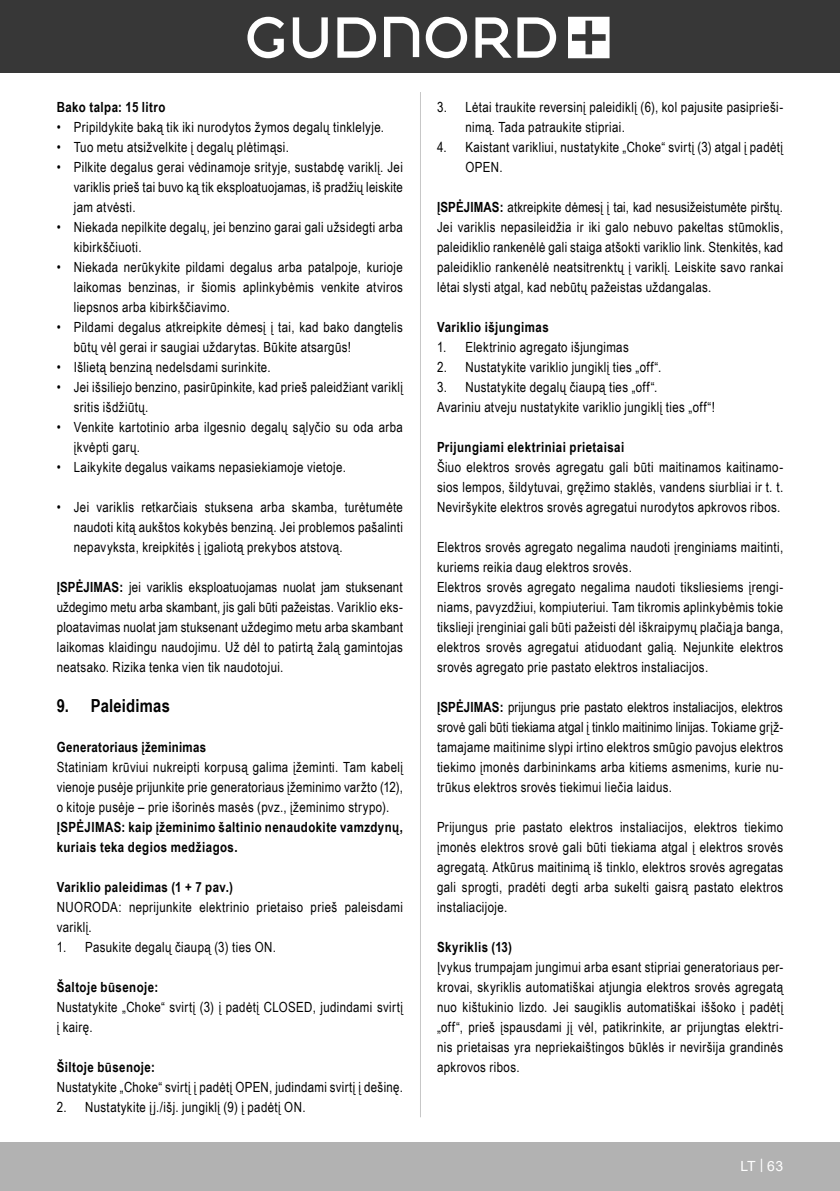
<style>
.page{position:relative;width:840px;height:1191px;background:#fff}
.page>*{position:absolute;margin:0;border:0;box-sizing:border-box;transform-origin:0 0}
.t1{font:700 18px "Arial Narrow";letter-spacing:.015em;color:#000}
.t2{font:14px/20px "Arial Narrow";letter-spacing:.025em;color:#000;text-align:justify}
.Grundtext_Bold{font:700 14px/20px "Arial Narrow";letter-spacing:.03em;color:#000}
.t3{font:14px "Arial";color:#fff}
.s1{font-weight:700}
</style>
<div class="page">
<div style="left:0;top:1142px;width:839px;height:49px;background:#b2b2b2"></div>
<div style="left:0;top:0;width:839px;height:72px;background:#373737"></div>
<svg style="left:568px;top:17px;width:41px;height:41px"></svg>
<svg style="left:425px;top:17px;width:42px;height:41px"></svg>
<svg style="left:384px;top:17px;width:35px;height:40px"></svg>
<svg style="left:337px;top:17px;width:39px;height:41px"></svg>
<svg style="left:292px;top:17px;width:35px;height:41px"></svg>
<svg style="left:517px;top:17px;width:39px;height:41px"></svg>
<svg style="left:475px;top:17px;width:36px;height:41px"></svg>
<svg style="left:247px;top:17px;width:37px;height:41px"></svg>
<hr style="left:420px;top:92px;width:1px;height:1025px;background:#c7c7c7">
<p class="Grundtext_Bold" style="left:57px;top:96px;width:110px">Bako talpa: 15 litro</p>
<p class="t2" style="left:57px;top:117px;width:329px">• Pripildykite baką tik iki nurodytos žymos degalų tinklelyje.</p>
<p class="t2" style="left:57px;top:137px;width:233px">• Tuo metu atsižvelkite į degalų plėtimąsi.</p>
<p class="t2" style="left:74px;top:157px;width:330px;text-indent:-17px">• Pilkite degalus gerai vėdinamoje srityje, sustabdę variklį. Jei variklis prieš tai buvo ką tik eksploatuojamas, iš pradžių leiskite jam atvėsti.</p>
<p class="t2" style="left:74px;top:217px;width:330px;text-indent:-17px">• Niekada nepilkite degalų, jei benzino garai gali užsidegti arba kibirkščiuoti.</p>
<p class="t2" style="left:74px;top:257px;width:330px;text-indent:-17px">• Niekada nerūkykite pildami degalus arba patalpoje, kurioje laikomas benzinas, ir šiomis aplinkybėmis venkite atviros liepsnos arba kibirkščiavimo.</p>
<p class="t2" style="left:74px;top:317px;width:330px;text-indent:-17px">• Pildami degalus atkreipkite dėmesį į tai, kad bako dangtelis būtų vėl gerai ir saugiai uždarytas. Būkite atsargūs!</p>
<p class="t2" style="left:57px;top:357px;width:215px">• Išlietą benziną nedelsdami surinkite.</p>
<p class="t2" style="left:74px;top:377px;width:330px;text-indent:-17px">• Jei išsiliejo benzino, pasirūpinkite, kad prieš paleidžiant variklį sritis išdžiūtų.</p>
<p class="t2" style="left:74px;top:417px;width:330px;text-indent:-17px">• Venkite kartotinio arba ilgesnio degalų sąlyčio su oda arba įkvėpti garų.</p>
<p class="t2" style="left:57px;top:457px;width:290px">• Laikykite degalus vaikams nepasiekiamoje vietoje.</p>
<p class="t2" style="left:74px;top:497px;width:330px;text-indent:-17px">• Jei variklis retkarčiais stuksena arba skamba, turėtumėte naudoti kitą aukštos kokybės benziną. Jei problemos pašalinti nepavyksta, kreipkitės į įgaliotą prekybos atstovą.</p>
<p class="t2" style="left:57px;top:577px;width:347px"><span class="s1">ĮSPĖJIMAS:</span> jei variklis eksploatuojamas nuolat jam stuksenant uždegimo metu arba skambant, jis gali būti pažeistas. Variklio eks&shy;ploatavimas nuolat jam stuksenant uždegimo metu arba skambant laikomas klaidingu naudojimu. Už dėl to patirtą žalą gamintojas neatsako. Rizika tenka vien tik naudotojui.</p>
<p class="t1" style="left:57px;top:692px;width:115px">9. Paleidimas</p>
<p class="Grundtext_Bold" style="left:57px;top:736px;width:151px">Generatoriaus įžeminimas</p>
<p class="t2" style="left:57px;top:757px;width:347px">Statiniam krūviui nukreipti korpusą galima įžeminti. Tam kabelį vienoje pusėje prijunkite prie generatoriaus įžeminimo varžto (12), o kitoje pusėje – prie išorinės masės (pvz., įžeminimo strypo).</p>
<p class="Grundtext_Bold" style="left:57px;top:816px;width:347px">ĮSPĖJIMAS: kaip įžeminimo šaltinio nenaudokite vamzdynų, kuriais teka degios medžiagos.</p>
<p class="Grundtext_Bold" style="left:57px;top:876px;width:177px">Variklio paleidimas (1 + 7 pav.)</p>
<p class="t2" style="left:57px;top:897px;width:347px">NUORODA: neprijunkite elektrinio prietaiso prieš paleisdami variklį.</p>
<p class="t2" style="left:57px;top:937px;width:221px">1. Pasukite degalų čiaupą (3) ties ON.</p>
<p class="Grundtext_Bold" style="left:57px;top:976px;width:103px">Šaltoje būsenoje:</p>
<p class="t2" style="left:57px;top:997px;width:347px">Nustatykite „Choke“ svirtį (3) į padėtį CLOSED, judindami svirtį į kairę.</p>
<p class="Grundtext_Bold" style="left:57px;top:1056px;width:100px">Šiltoje būsenoje:</p>
<p class="t2" style="left:57px;top:1077px;width:347px">Nustatykite „Choke“ svirtį į padėtį OPEN, judindami svirtį į dešinę.</p>
<p class="t2" style="left:57px;top:1097px;width:250px">2. Nustatykite įj./išj. jungiklį (9) į padėtį ON.</p>
<p class="t2" style="left:465px;top:97px;width:319px;text-indent:-28px">3. Lėtai traukite reversinį paleidiklį (6), kol pajusite pasiprieši&shy;nimą. Tada patraukite stipriai.</p>
<p class="t2" style="left:465px;top:137px;width:319px;text-indent:-28px">4. Kaistant varikliui, nustatykite „Choke“ svirtį (3) atgal į padėtį<br>OPEN.</p>
<p class="t2" style="left:437px;top:197px;width:347px"><span class="s1">ĮSPĖJIMAS:</span> atkreipkite dėmesį į tai, kad nesusižeistumėte pirštų.<br>Jei variklis nepasileidžia ir iki galo nebuvo pakeltas stūmoklis, paleidiklio rankenėlė gali staiga atšokti variklio link. Stenkitės, kad paleidiklio rankenėlė neatsitrenktų į variklį. Leiskite savo rankai lėtai slysti atgal, kad nebūtų pažeistas uždangalas.</p>
<p class="Grundtext_Bold" style="left:437px;top:316px;width:113px">Variklio išjungimas</p>
<p class="t2" style="left:437px;top:337px;width:193px">1. Elektrinio agregato išjungimas</p>
<p class="t2" style="left:437px;top:357px;width:226px">2. Nustatykite variklio jungiklį ties „off“.</p>
<p class="t2" style="left:437px;top:377px;width:222px">3. Nustatykite degalų čiaupą ties „off“.</p>
<p class="t2" style="left:437px;top:397px;width:279px">Avariniu atveju nustatykite variklio jungiklį ties „off“!</p>
<p class="Grundtext_Bold" style="left:437px;top:436px;width:188px">Prijungiami elektriniai prietaisai</p>
<p class="t2" style="left:437px;top:457px;width:347px">Šiuo elektros srovės agregatu gali būti maitinamos kaitinamo&shy;sios lempos, šildytuvai, gręžimo staklės, vandens siurbliai ir t. t.<br>Neviršykite elektros srovės agregatui nurodytos apkrovos ribos.</p>
<p class="t2" style="left:437px;top:537px;width:347px">Elektros srovės agregato negalima naudoti įrenginiams maitinti, kuriems reikia daug elektros srovės.</p>
<p class="t2" style="left:437px;top:577px;width:347px">Elektros srovės agregato negalima naudoti tiksliesiems įrengi&shy;niams, pavyzdžiui, kompiuteriui. Tam tikromis aplinkybėmis tokie tikslieji įrenginiai gali būti pažeisti dėl iškraipymų plačiąja banga, elektros srovės agregatui atiduodant galią. Nejunkite elektros srovės agregato prie pastato elektros instaliacijos.</p>
<p class="t2" style="left:437px;top:697px;width:347px"><span class="s1">ĮSPĖJIMAS:</span> prijungus prie pastato elektros instaliacijos, elektros srovė gali būti tiekiama atgal į tinklo maitinimo linijas. Tokiame grįž&shy;tamajame maitinime slypi irtino elektros smūgio pavojus elektros tiekimo įmonės darbininkams arba kitiems asmenims, kurie nu&shy;trūkus elektros srovės tiekimui liečia laidus.</p>
<p class="t2" style="left:437px;top:817px;width:347px">Prijungus prie pastato elektros instaliacijos, elektros tiekimo įmonės elektros srovė gali būti tiekiama atgal į elektros srovės agregatą. Atkūrus maitinimą iš tinklo, elektros srovės agregatas gali sprogti, pradėti degti arba sukelti gaisrą pastato elektros instaliacijoje.</p>
<p class="Grundtext_Bold" style="left:437px;top:936px;width:76px">Skyriklis (13)</p>
<p class="t2" style="left:437px;top:957px;width:347px">Įvykus trumpajam jungimui arba esant stipriai generatoriaus per&shy;krovai, skyriklis automatiškai atjungia elektros srovės agregatą nuo kištukinio lizdo. Jei saugiklis automatiškai iššoko į padėtį „off“, prieš įspausdami jį vėl, patikrinkite, ar prijungtas elektri&shy;nis prietaisas yra nepriekaištingos būklės ir neviršija grandinės apkrovos ribos.</p>
<p class="t3" style="left:740px;top:1156px;width:44px">LT | 63</p>
</div>
